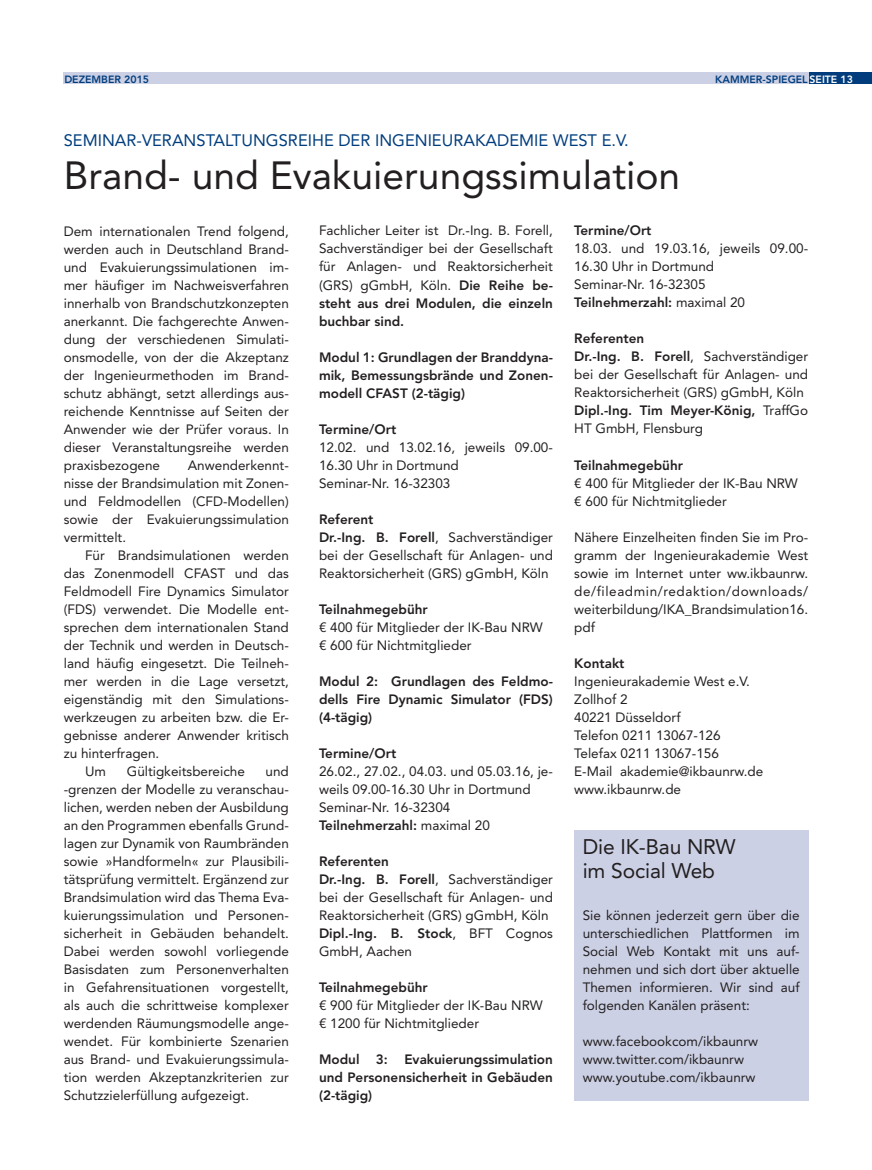
<style>
.page{position:relative;width:872px;height:1170px;background:#fff}
.page>*{position:absolute;margin:0;border:0;box-sizing:border-box;transform-origin:0 0}
.t1{font:39px "Avenir LT Std";color:#231f20}
.t2{font:21px/24px "Avenir LT Std";letter-spacing:-.005em;color:#231f20}
.t3{font:16.5px "Avenir LT Std";color:#013d7d}
.t4{font:13.5px/18px "Avenir LT Std";color:#231f20}
.t5{font:800 13.5px/18px "Avenir LT Std";color:#231f20;text-align:justify}
.t6{font:800 10.5px "Avenir LT Std";color:#013d7d}
.s1{color:#fff}
.s2{font-weight:800}
</style>
<div class="page">
<div style="left:807px;top:73px;width:65px;height:11px;background:#013d7d"></div>
<div style="left:63px;top:73px;width:745px;height:11px;background:#cbd0e4"></div>
<div style="left:574px;top:830px;width:234px;height:270px;background:#cbd0e4"></div>
<p class="t6" style="left:64px;top:73px;width:86px">DEZEMBER 2015</p>
<p class="t6" style="left:715px;top:73px;width:139px">KAMMER-SPIEGEL <span class="s1">SEITE 13</span></p>
<p class="t3" style="left:64px;top:130px;width:566px">SEMINAR-VERANSTALTUNGSREIHE DER INGENIEURAKADEMIE WEST E.V.</p>
<h1 class="t1" style="left:64px;top:153px;width:618px">Brand- und Evakuierungssimulation</h1>
<p class="t4" style="left:64px;top:222px;width:227px;text-align:justify">Dem internationalen Trend folgend, werden auch in Deutschland Brand&shy;und Evakuierungssimulationen im&shy;mer häufiger im Nachweisverfahren innerhalb von Brandschutzkonzepten anerkannt. Die fachgerechte Anwen&shy;dung der verschiedenen Simulati&shy;onsmodelle, von der die Akzeptanz der Ingenieurmethoden im Brand&shy;schutz abhängt, setzt allerdings aus&shy;reichende Kenntnisse auf Seiten der Anwender wie der Prüfer voraus. In dieser Veranstaltungsreihe werden praxisbezogene</p>
<p class="t4" style="left:64px;top:456px;width:227px;text-align:justify;text-indent:124px">Anwenderkennt&shy;nisse der Brandsimulation mit Zonen&shy;und Feldmodellen (CFD-Modellen) sowie der Evakuierungssimulation vermittelt.</p>
<p class="t4" style="left:85px;top:546px;width:205px">Für Brandsimulationen werden</p>
<p class="t4" style="left:64px;top:564px;width:227px">das Zonenmodell CFAST und das</p>
<p class="t4" style="left:64px;top:582px;width:226px">Feldmodell Fire Dynamics Simulator</p>
<p class="t4" style="left:64px;top:600px;width:227px">(FDS) verwendet. Die Modelle ent-</p>
<p class="t4" style="left:64px;top:618px;width:227px">sprechen dem internationalen Stand</p>
<p class="t4" style="left:64px;top:636px;width:227px">der Technik und werden in Deutsch-</p>
<p class="t4" style="left:64px;top:654px;width:227px">land häufig eingesetzt. Die Teilneh-</p>
<p class="t4" style="left:64px;top:672px;width:226px">mer werden in die Lage versetzt,</p>
<p class="t4" style="left:64px;top:690px;width:227px">eigenständig mit den Simulations-</p>
<p class="t4" style="left:64px;top:708px;width:227px">werkzeugen zu arbeiten bzw. die Er-</p>
<p class="t4" style="left:64px;top:726px;width:227px">gebnisse anderer Anwender kritisch</p>
<p class="t4" style="left:64px;top:744px;width:97px">zu hinterfragen.</p>
<p class="t4" style="left:85px;top:762px;width:23px">Um</p>
<p class="t4" style="left:127px;top:762px;width:120px">Gültigkeitsbereiche</p>
<p class="t4" style="left:64px;top:762px;width:227px;text-align:justify;text-indent:202px">und -grenzen der Modelle zu veranschau&shy;lichen, werden neben der Ausbildung an den Programmen ebenfalls Grund&shy;lagen zur Dynamik von Raumbränden sowie »Handformeln« zur Plausibili&shy;tätsprüfung vermittelt. Ergänzend zur Brandsimulation wird das Thema Eva&shy;kuierungssimulation und Personen&shy;sicherheit in Gebäuden behandelt.<br>Dabei werden sowohl vorliegende Basisdaten zum Personenverhalten in Gefahrensituationen vorgestellt, als auch die schrittweise komplexer werdenden Räumungsmodelle ange&shy;wendet. Für kombinierte Szenarien aus Brand- und Evakuierungssimula&shy;tion werden Akzeptanzkriterien zur Schutzzielerfüllung aufgezeigt.</p>
<p class="t4" style="left:319px;top:222px;width:235px;text-align:justify">Fachlicher Leiter ist Dr.-Ing. B. Forell, Sachverständiger bei der Gesellschaft für Anlagen- und Reaktorsicherheit (GRS) gGmbH, Köln. <span class="s2">Die Reihe be&shy;steht aus drei Modulen, die einzeln buchbar sind.</span></p>
<p class="t5" style="left:319px;top:348px;width:235px">Modul 1: Grundlagen der Branddyna&shy;mik, Bemessungsbrände und Zonen&shy;modell CFAST (2-tägig)</p>
<p class="t5" style="left:319px;top:420px;width:79px">Termine/Ort</p>
<p class="t4" style="left:319px;top:438px;width:235px">12.02. und 13.02.16, jeweils 09.00-<br>16.30 Uhr in Dortmund<br>Seminar-Nr. 16-32303</p>
<p class="t4" style="left:319px;top:510px;width:235px"><span class="s2">Referent<br>Dr.-Ing. B. Forell</span>, Sachverständiger bei der Gesellschaft für Anlagen- und<br>Reaktorsicherheit (GRS) gGmbH, Köln</p>
<p class="t5" style="left:319px;top:600px;width:110px">Teilnahmegebühr</p>
<p class="t4" style="left:319px;top:618px;width:225px">€ 400 für Mitglieder der IK-Bau NRW € 600 für Nichtmitglieder</p>
<p class="t5" style="left:319px;top:672px;width:235px">Modul 2: Grundlagen des Feldmo&shy;dells Fire Dynamic Simulator (FDS) (4-tägig)</p>
<p class="t5" style="left:319px;top:744px;width:79px">Termine/Ort</p>
<p class="t4" style="left:319px;top:762px;width:235px">26.02., 27.02., 04.03. und 05.03.16, je&shy;weils 09.00-16.30 Uhr in Dortmund<br>Seminar-Nr. 16-32304<br><span class="s2">Teilnehmerzahl:</span> maximal 20</p>
<p class="t4" style="left:319px;top:852px;width:235px"><span class="s2">Referenten<br>Dr.-Ing. B. Forell</span>, Sachverständiger bei der Gesellschaft für Anlagen- und<br>Reaktorsicherheit (GRS) gGmbH, Köln<br><span class="s2">Dipl.-Ing. B. Stock</span>, BFT Cognos<br>GmbH, Aachen</p>
<p class="t5" style="left:319px;top:978px;width:110px">Teilnahmegebühr</p>
<p class="t4" style="left:319px;top:996px;width:225px">€ 900 für Mitglieder der IK-Bau NRW € 1200 für Nichtmitglieder</p>
<p class="t5" style="left:319px;top:1050px;width:235px">Modul 3: Evakuierungssimulation und Personensicherheit in Gebäuden (2-tägig)</p>
<p class="t5" style="left:574px;top:222px;width:79px">Termine/Ort</p>
<p class="t4" style="left:574px;top:240px;width:235px">18.03. und 19.03.16, jeweils 09.00-<br>16.30 Uhr in Dortmund<br>Seminar-Nr. 16-32305<br><span class="s2">Teilnehmerzahl:</span> maximal 20</p>
<p class="t4" style="left:574px;top:330px;width:235px"><span class="s2">Referenten<br>Dr.-Ing. B. Forell</span>, Sachverständiger bei der Gesellschaft für Anlagen- und<br>Reaktorsicherheit (GRS) gGmbH, Köln<br><span class="s2">Dipl.-Ing. Tim Meyer-König,</span> TraffGo<br>HT GmbH, Flensburg</p>
<p class="t5" style="left:574px;top:456px;width:110px">Teilnahmegebühr</p>
<p class="t4" style="left:574px;top:474px;width:225px">€ 400 für Mitglieder der IK-Bau NRW € 600 für Nichtmitglieder</p>
<p class="t4" style="left:574px;top:528px;width:235px;text-align:justify">Nähere Einzelheiten finden Sie im Pro&shy;gramm der Ingenieurakademie West sowie im Internet unter ww.ikbaunrw. de/fileadmin/redaktion/downloads/ weiterbildung/IKA_Brandsimulation16. pdf</p>
<p class="t5" style="left:574px;top:654px;width:52px">Kontakt</p>
<p class="t4" style="left:574px;top:672px;width:191px">Ingenieurakademie West e.V.<br>Zollhof 2<br>40221 Düsseldorf<br>Telefon 0211 13067-126<br>Telefax 0211 13067-156<br>E-Mail akademie@ikbaunrw.de www.ikbaunrw.de</p>
<h2 class="t2" style="left:582px;top:835px;width:155px">Die IK-Bau NRW im Social Web</h2>
<p class="t4" style="left:582px;top:906px;width:218px;text-align:justify">Sie können jederzeit gern über die unterschiedlichen Plattformen im Social Web Kontakt mit uns auf&shy;nehmen und sich dort über aktuelle Themen informieren. Wir sind auf folgenden Kanälen präsent:</p>
<p class="t4" style="left:582px;top:1032px;width:177px">www.facebookcom/ikbaunrw www.twitter.com/ikbaunrw www.youtube.com/ikbaunrw</p>
</div>
